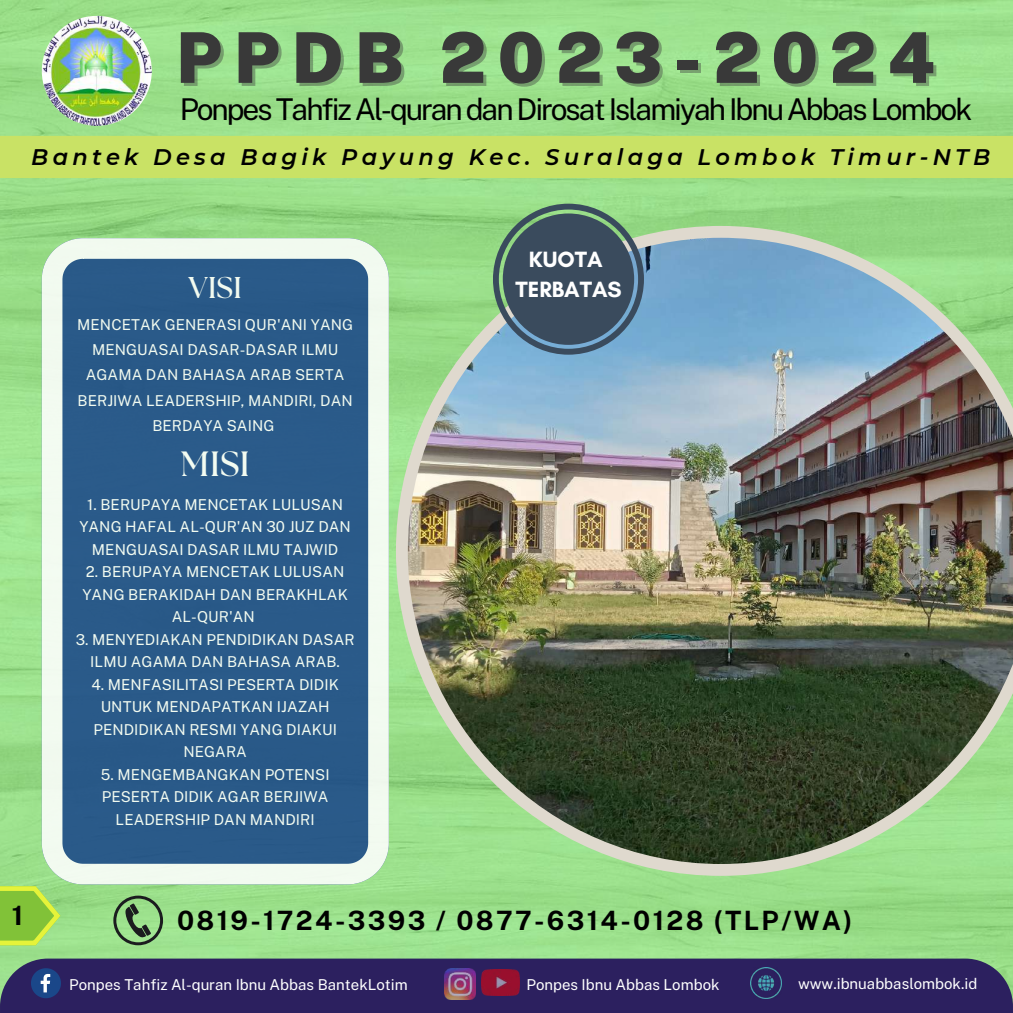
<style>
.page{position:relative;width:1013px;height:1013px;background:#fff}
.page>*{position:absolute;margin:0;border:0;box-sizing:border-box;transform-origin:0 0}
.t1{font:900 70px "Public Sans";letter-spacing:.16em;color:#393939}
.t2{font:700 35px "The Seasons";color:#fff}
.t3{font:30px "Public Sans";letter-spacing:-.07em;color:#000}
.t4{font:700 30px "The Seasons";color:#fff}
.t5{font:700 26.62px "Public Sans";letter-spacing:.09em;color:#000}
.t6{font:italic 600 22.5px "Montserrat";letter-spacing:.19em;color:#000}
.t7{font:700 22.5px/30px "Glacial Indifference";color:#fff;text-align:center}
.t8{font:15px/22.5px "Public Sans";letter-spacing:.005em;color:#fff;text-align:center}
</style>
<div class="page">
<img style="left:0;top:0;width:1012px;height:958px">
<img style="left:396px;top:226px;width:616px;height:649px">
<img style="left:42px;top:16px;width:110px;height:110px;border-radius:50%">
<div style="left:0;top:958px;width:1012px;height:54px;background:#2c205f"></div>
<img style="left:482px;top:969px;width:37px;height:26px">
<svg style="left:31px;top:963px;width:70px;height:39px;background:#2e306d"></svg>
<img style="left:445px;top:968px;width:31px;height:31px">
<img style="left:750px;top:967px;width:31px;height:31px">
<svg style="left:42px;top:238px;width:347px;height:646px;background:#4c759a"></svg>
<div style="left:0;top:136px;width:1012px;height:42px;background:#c9e265"></div>
<svg style="left:113px;top:895px;width:50px;height:50px;background:#76a66b"></svg>
<svg style="left:0;top:886px;width:60px;height:59px;background:#97d047"></svg>
<svg style="left:493px;top:204px;width:151px;height:151px;background:#73a096"></svg>
<div style="left:503px;top:213px;width:131px;height:132px;background:#3a4b5d;border-radius:50%"></div>
<h1 class="t1" style="left:176px;top:16px;width:760px">PPDB 2023-2024</h1>
<h3 class="t3" style="left:180px;top:91px;width:794px">Ponpes Tahfiz Al-quran dan Dirosat Islamiyah Ibnu Abbas Lombok</h3>
<h3 class="t6" style="left:31px;top:143px;width:960px">Bantek Desa Bagik Payung Kec. Suralaga Lombok Timur-NTB</h3>
<h3 class="t5" style="left:12px;top:899px;width:13px">1</h3>
<h3 class="t4" style="left:188px;top:274px;width:55px">VISI</h3>
<p class="t8" style="left:77px;top:311px;width:277px;line-height:25.2px">MENCETAK GENERASI QUR'ANI YANG<br>MENGUASAI DASAR-DASAR ILMU<br>AGAMA DAN BAHASA ARAB SERTA<br>BERJIWA LEADERSHIP, MANDIRI, DAN<br>BERDAYA SAING</p>
<h2 class="t2" style="left:181px;top:448px;width:70px">MISI</h2>
<p class="t8" style="left:79px;top:493px;width:273px">1. BERUPAYA MENCETAK LULUSAN<br>YANG HAFAL AL-QUR'AN 30 JUZ DAN<br>MENGUASAI DASAR ILMU TAJWID</p>
<p class="t8" style="left:82px;top:560px;width:267px">2. BERUPAYA MENCETAK LULUSAN<br>YANG BERAKIDAH DAN BERAKHLAK<br>AL-QUR'AN</p>
<p class="t8" style="left:76px;top:628px;width:280px">3. MENYEDIAKAN PENDIDIKAN DASAR<br>ILMU AGAMA DAN BAHASA ARAB.</p>
<p class="t8" style="left:91px;top:673px;width:249px">4. MENFASILITASI PESERTA DIDIK<br>UNTUK MENDAPATKAN IJAZAH<br>PENDIDIKAN RESMI YANG DIAKUI<br>NEGARA</p>
<p class="t8" style="left:101px;top:763px;width:230px">5. MENGEMBANGKAN POTENSI<br>PESERTA DIDIK AGAR BERJIWA<br>LEADERSHIP DAN MANDIRI</p>
<h3 class="t7" style="left:515px;top:243px;width:108px">KUOTA<br>TERBATAS</h3>
<h3 class="t5" style="left:177px;top:904px;width:677px">0819-1724-3393 / 0877-6314-0128 (TLP/WA)</h3>
<p class="t8" style="left:69px;top:973px;width:340px">Ponpes Tahfiz Al-quran Ibnu Abbas BantekLotim</p>
<p class="t8" style="left:526px;top:973px;width:194px">Ponpes Ibnu Abbas Lombok</p>
<p class="t8" style="left:798px;top:972px;width:181px">www.ibnuabbaslombok.id</p>
</div>
